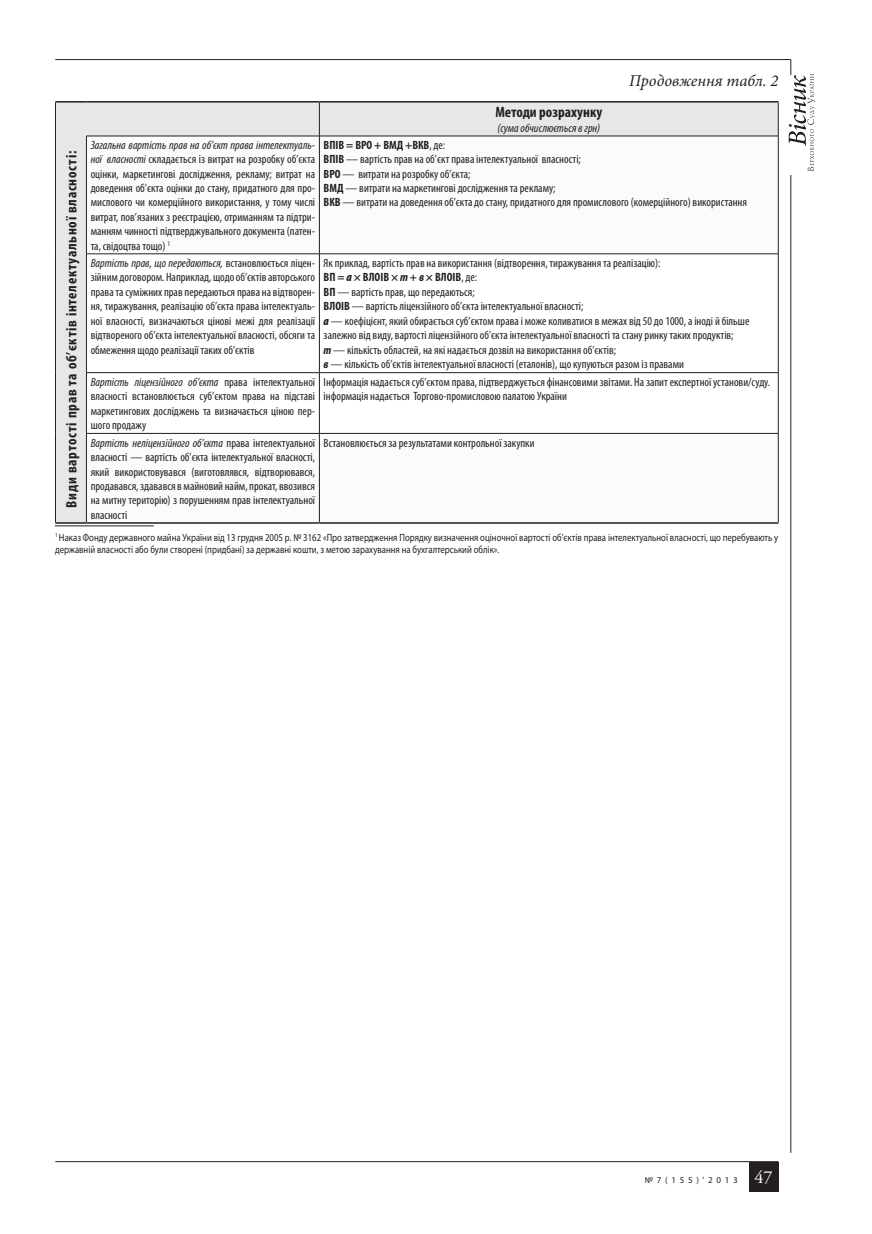
<style>
.page{position:relative;width:872px;height:1234px;background:#fff}
.page>*{position:absolute;margin:0;border:0;box-sizing:border-box;transform-origin:0 0}
.t1{font:italic 16.5px "Minion Pro";color:#231f20}
.t2{font:700 condensed 15px "Myriad Pro";letter-spacing:.05em;color:#231f20}
.t3{font:700 condensed 15px "Myriad Pro";color:#231f20}
.t4{font:condensed 12px/14.4px "Myriad Pro";color:#231f20;text-align:justify}
.t5{font:italic condensed 12px "Myriad Pro";color:#231f20}
.t6{font:10.5px/12.6px "Myriad Pro";color:#231f20;scale:.83 1}
.t7{font:9px "Myriad Pro";letter-spacing:.41em;color:#231f20}
.s1{font-style:italic}
.s2{font-weight:700}
.s3{font-weight:900;font-style:italic}
.s4{font-weight:700;font-style:italic}
.s5{font-family:"Adobe Garamond Pro";font-size:18.3px;color:#fff}
</style>
<div class="page">
<hr style="left:55px;top:59px;width:736px;height:1px;background:#231f20">
<hr style="left:790px;top:60px;width:1px;height:1092px;background:#231f20">
<hr style="left:55px;top:1161px;width:723px;height:1px;background:#231f20">
<div style="left:748px;top:1161px;width:30px;height:30px;background:#231f20"></div>
<div style="left:786px;top:76px;width:22px;height:99px;background:#fff"></div>
<svg style="left:788px;top:74px;width:26px;height:97px"></svg>
<svg style="left:56px;top:102px;width:722px;height:420px;background:#e1e2e4"></svg>
<svg style="left:87px;top:137px;width:691px;height:385px"></svg>
<hr style="left:55px;top:102px;width:1px;height:34px;background:#231f20">
<hr style="left:319px;top:102px;width:1px;height:34px;background:#231f20">
<hr style="left:778px;top:102px;width:1px;height:34px;background:#231f20">
<hr style="left:55px;top:136px;width:1px;height:118px;background:#231f20">
<hr style="left:86px;top:136px;width:1px;height:117px;background:#231f20">
<hr style="left:319px;top:136px;width:1px;height:117px;background:#231f20">
<hr style="left:778px;top:136px;width:1px;height:117px;background:#231f20">
<hr style="left:55px;top:254px;width:1px;height:118px;background:#231f20">
<hr style="left:86px;top:253px;width:233px;height:1px;background:#231f20">
<hr style="left:86px;top:254px;width:1px;height:118px;background:#231f20">
<hr style="left:319px;top:253px;width:459px;height:1px;background:#231f20">
<hr style="left:319px;top:254px;width:1px;height:118px;background:#231f20">
<hr style="left:778px;top:254px;width:1px;height:118px;background:#231f20">
<hr style="left:55px;top:372px;width:1px;height:61px;background:#231f20">
<hr style="left:86px;top:372px;width:233px;height:1px;background:#231f20">
<hr style="left:86px;top:373px;width:1px;height:60px;background:#231f20">
<hr style="left:319px;top:372px;width:459px;height:1px;background:#231f20">
<hr style="left:319px;top:373px;width:1px;height:60px;background:#231f20">
<hr style="left:778px;top:373px;width:1px;height:60px;background:#231f20">
<hr style="left:55px;top:433px;width:1px;height:89px;background:#231f20">
<hr style="left:86px;top:433px;width:233px;height:1px;background:#231f20">
<hr style="left:86px;top:433px;width:1px;height:89px;background:#231f20">
<hr style="left:319px;top:433px;width:459px;height:1px;background:#231f20">
<hr style="left:319px;top:433px;width:1px;height:89px;background:#231f20">
<hr style="left:778px;top:433px;width:1px;height:89px;background:#231f20">
<hr style="left:55px;top:101px;width:31px;height:1px;background:#231f20">
<hr style="left:86px;top:101px;width:233px;height:1px;background:#231f20">
<hr style="left:319px;top:101px;width:459px;height:1px;background:#231f20">
<hr style="left:55px;top:522px;width:31px;height:1px;background:#231f20">
<hr style="left:86px;top:522px;width:233px;height:1px;background:#231f20">
<hr style="left:319px;top:522px;width:459px;height:1px;background:#231f20">
<hr style="left:86px;top:136px;width:233px;height:1px;background:#231f20">
<hr style="left:319px;top:136px;width:459px;height:1px;background:#231f20">
<hr style="left:55px;top:549px;width:111px;height:2px;background:#231f20">
<hr style="left:55px;top:525px;width:99px;height:1px;background:#231f20">
<p class="t3" style="left:495px;top:103px;width:108px">Методи розрахунку</p>
<p class="t5" style="left:497px;top:120px;width:104px">(сума обчислюється в грн)</p>
<h1 class="t1" style="left:629px;top:69px;width:151px">Продовження табл. 2</h1>
<p class="t2" style="left:62px;top:507px;width:358px;rotate:-90deg">Види вартості прав та об’єктів інтелектуальної власності:</p>
<p class="t4" style="left:91px;top:137px;width:226px"><span class="s1">Загальна вартість прав на об’єкт права інтелектуаль&shy;ної власності</span> складається із витрат на розробку об’єкта оцінки, маркетингові дослідження, рекламу; витрат на доведення об’єкта оцінки до стану, придатного для про&shy;мислового чи комерційного використання, у тому числі витрат, пов’язаних з реєстрацією, отриманням та підтри&shy;манням чинності підтверджувального документа (патен&shy;та, свідоцтва тощо) <sup>1</sup></p>
<p class="t4" style="left:324px;top:137px;width:425px;text-align:left"><span class="s2">ВПІВ = ВРО + ВМД +ВКВ</span>, де:<br><span class="s2">ВПІВ</span> — вартість прав на об’єкт права інтелектуальної власності;<br><span class="s2">ВРО</span> — витрати на розробку об’єкта;<br><span class="s2">ВМД</span> — витрати на маркетингові дослідження та рекламу;<br><span class="s2">ВКВ</span> — витрати на доведення об’єкта до стану, придатного для промислового (комерційного) використання</p>
<p class="t4" style="left:91px;top:256px;width:226px"><span class="s1">Вартість прав, що передаються,</span> встановлюється ліцен&shy;зійним договором. Наприклад, щодо об’єктів авторського права та суміжних прав передаються права на відтворен&shy;ня, тиражування, реалізацію об’єкта права інтелектуаль&shy;ної власності, визначаються цінові межі для реалізації відтвореного об’єкта інтелектуальної власності, обсяги та обмеження щодо реалізації таких об’єктів</p>
<p class="t4" style="left:324px;top:256px;width:427px;text-align:left">Як приклад, вартість прав на використання (відтворення, тиражування та реалізацію):<br><span class="s2">ВП =</span> <span class="s3">а</span> <span class="s2">× ВЛОІВ ×</span> <span class="s4">m</span> <span class="s2">+</span> <span class="s4">в</span> <span class="s2">× ВЛОІВ</span>, де:<br><span class="s2">ВП</span> — вартість прав, що передаються;<br><span class="s2">ВЛОІВ</span> — вартість ліцензійного об’єкта інтелектуальної власності;<br><span class="s3">а</span> — коефіцієнт, який обирається суб’єктом права і може коливатися в межах від 50 до 1000, а іноді й більше залежно від виду, вартості ліцензійного об’єкта інтелектуальної власності та стану ринку таких продуктів;<br><span class="s4">m</span> — кількiсть областей, на які надається дозвіл на використання об’єктів;<br><span class="s4">в</span> — кількість об’єктів інтелектуальної власності (еталонів), що купуються разом із правами</p>
<p class="t4" style="left:91px;top:374px;width:226px"><span class="s1">Вартість ліцензійного об’єкта</span> права інтелектуальної власності встановлюється суб’єктом права на підставі маркетингових досліджень та визначається ціною пер&shy;шого продажу</p>
<p class="t4" style="left:324px;top:374px;width:448px">Інформація надається суб’єктом права, підтверджується фінансовими звітами. На запит експертної установи/суду. інформація надається Торгово-промисловою палатою України</p>
<p class="t4" style="left:91px;top:435px;width:226px"><span class="s1">Вартість неліцензійного об’єкта</span> права інтелектуальної власності — вартість об’єкта інтелектуальної власності, який використовувався (виготовлявся, відтворювався, продавався, здавався в майновий найм, прокат, ввозився на митну територію) з порушенням прав інтелектуальної власності</p>
<p class="t4" style="left:324px;top:435px;width:212px">Встановлюється за результатами контрольної закупки</p>
<p class="t6" style="left:55px;top:530px;width:872px"><sup>1</sup> Наказ Фонду державного майна України від 13 грудня 2005 р. № 3162 «Про затвердження Порядку визначення оціночної вартості об’єктів права інтелектуальної власності, що перебувають у державній власності або були створені (придбані) за державні кошти, з метою зарахування на бухгалтерський облік».</p>
<p class="t7" style="left:645px;top:1173px;width:129px">№7(155)’2013 <span class="s5">47</span></p>
</div>
